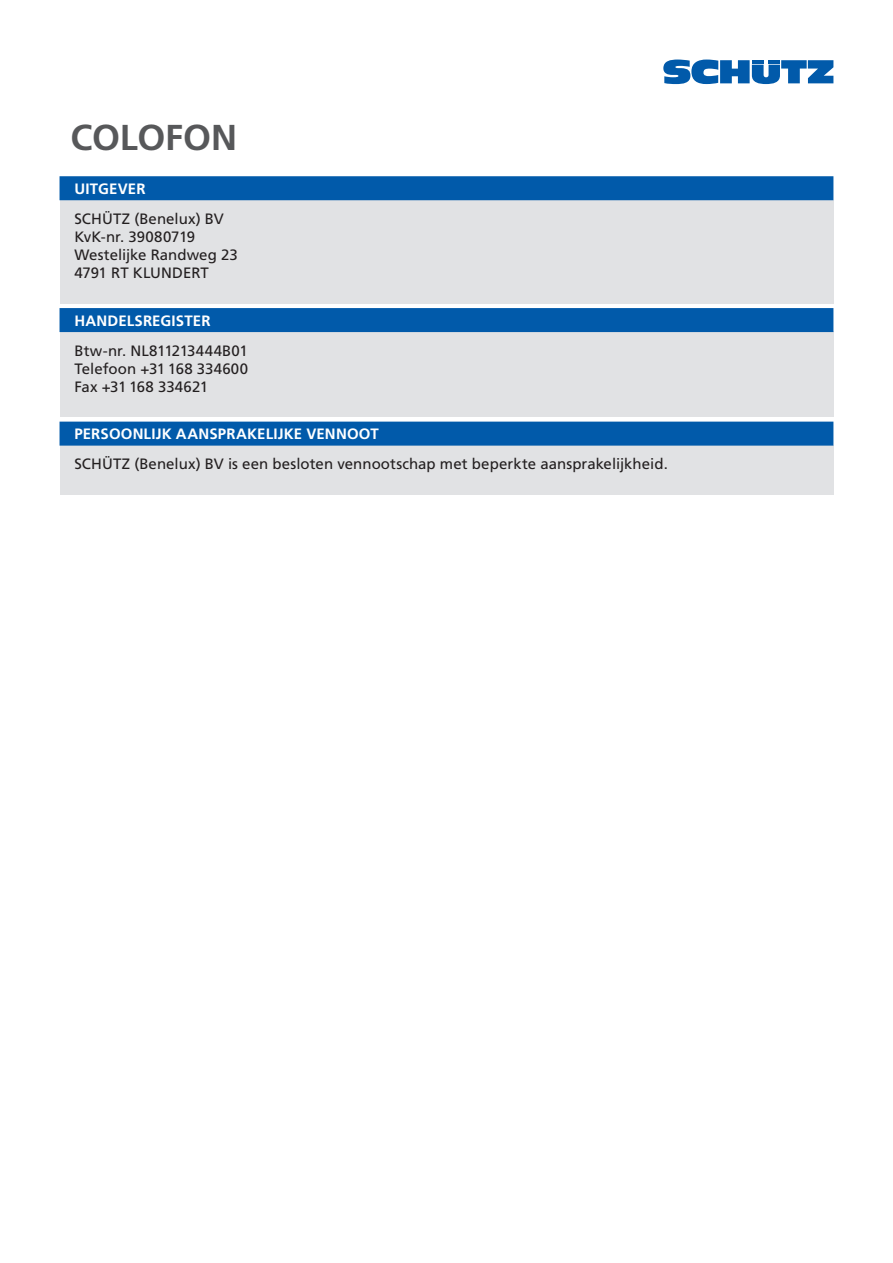
<style>
.page{position:relative;width:893px;height:1263px;background:#fff}
.page>*{position:absolute;margin:0;border:0;box-sizing:border-box;transform-origin:0 0}
.t1{font:700 36px "Frutiger LT Pro";letter-spacing:-.005em;color:#57585a}
.t2{font:15px/18px "Frutiger LT Pro";letter-spacing:.005em;color:#231f20}
.t3{font:700 15px "Frutiger LT Pro";letter-spacing:.01em;color:#fff}
</style>
<div class="page">
<div style="left:60px;top:200px;width:773px;height:103px;background:#e1e2e4"></div>
<div style="left:60px;top:332px;width:773px;height:85px;background:#e1e2e4"></div>
<div style="left:60px;top:445px;width:773px;height:50px;background:#e1e2e4"></div>
<svg style="left:663px;top:60px;width:170px;height:24px"></svg>
<hr style="left:752px;top:60px;width:12px;height:4px;background:#015aaa">
<hr style="left:768px;top:60px;width:12px;height:4px;background:#015aaa">
<div style="left:60px;top:176px;width:773px;height:24px;background:#015aaa"></div>
<div style="left:60px;top:308px;width:773px;height:24px;background:#015aaa"></div>
<div style="left:60px;top:422px;width:773px;height:24px;background:#015aaa"></div>
<h1 class="t1" style="left:71px;top:116px;width:168px">COLOFON</h1>
<p class="t3" style="left:74px;top:180px;width:73px">UITGEVER</p>
<p class="t2" style="left:74px;top:210px;width:165px">SCHÜTZ (Benelux) BV<br>KvK-nr. 39080719<br>Westelijke Randweg 23<br>4791 RT KLUNDERT</p>
<p class="t3" style="left:74px;top:312px;width:138px">HANDELSREGISTER</p>
<p class="t2" style="left:74px;top:342px;width:175px;text-align:justify">Btw-nr. NL811213444B01<br>Telefoon +31 168 334600<br>Fax +31 168 334621</p>
<p class="t3" style="left:74px;top:425px;width:306px">PERSOONLIJK AANSPRAKELIJKE VENNOOT</p>
<p class="t2" style="left:74px;top:455px;width:595px">SCHÜTZ (Benelux) BV is een besloten vennootschap met beperkte aansprakelijkheid.</p>
</div>
